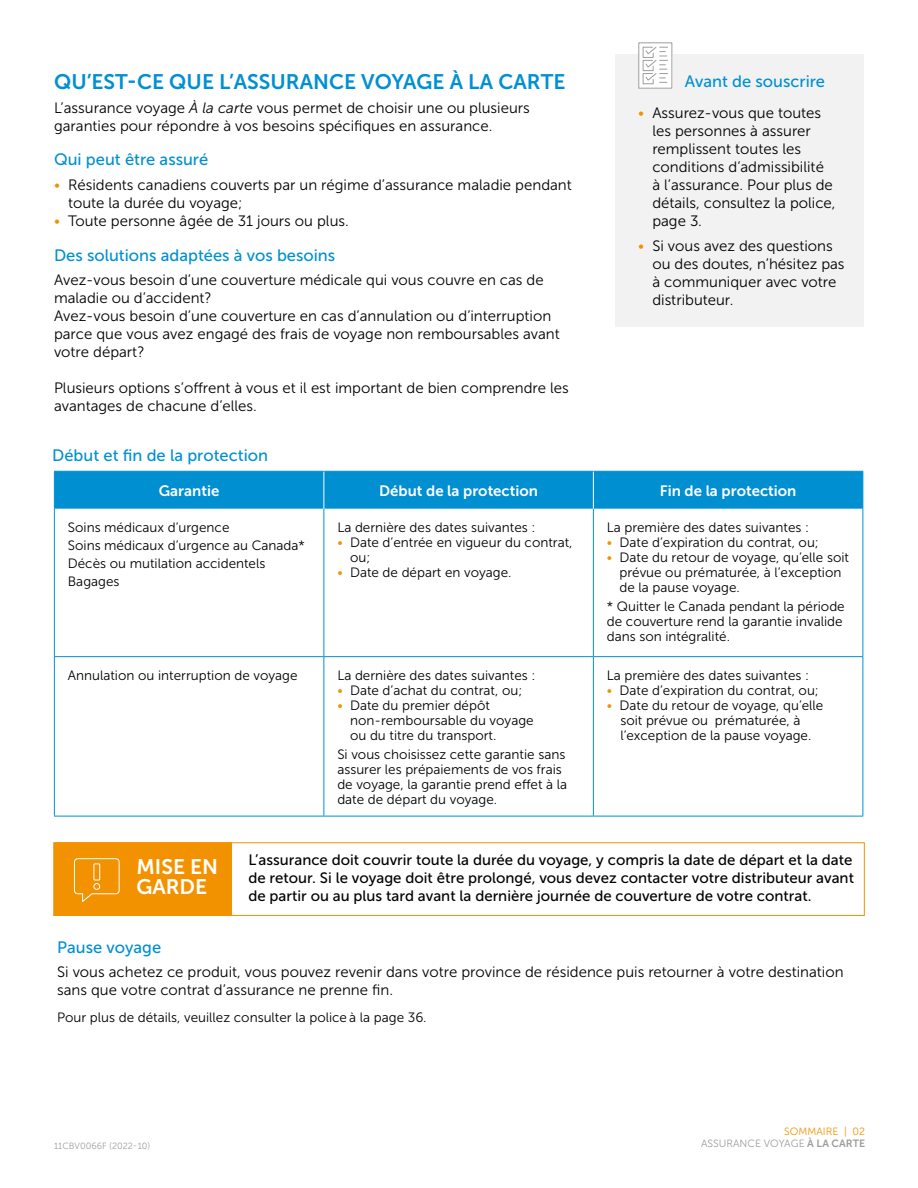
<style>
.page{position:relative;width:918px;height:1188px;background:#fff}
.page>*{position:absolute;margin:0;border:0;box-sizing:border-box;transform-origin:0 0}
.t1{font:21px "Museo Sans 700";color:#0090d2}
.t2{font:21px/19.5px "Museo Sans 700";color:#fff}
.t3{font:16.5px "Museo Sans 500";color:#0090d2}
.t4{font:15px/18px "Museo Sans 300";color:#000}
.t5{font:15px/18px "Museo Sans 500";color:#000;text-align:justify}
.t6{font:15px "Museo Sans 700";color:#fff}
.t7{font:13.5px/15px "Museo Sans 300";color:#000}
.t8{font:10.5px/12px "Museo Sans 300";color:#9d9d9c;text-align:right}
.t9{font:9px "Museo Sans 300";color:#9d9d9c}
.s1{font-style:italic}
.s2{color:#f39200}
.s3{font-family:"Museo Sans 700"}
</style>
<div class="page">
<div style="left:616px;top:54px;width:248px;height:272px;background:#f2f2f2"></div>
<div style="left:640px;top:44px;width:33px;height:45px;background:#fff"></div>
<div style="left:638px;top:42px;width:34px;height:47px;border:1px solid #9d9e9f"></div>
<svg style="left:642px;top:46px;width:26px;height:39px"></svg>
<div style="left:53px;top:842px;width:179px;height:74px;background:#f39200;border:1px solid #f39200"></div>
<div style="left:55px;top:842px;width:810px;height:74px;border:1px solid #f39200"></div>
<svg style="left:74px;top:858px;width:46px;height:44px"></svg>
<div style="left:93px;top:883px;width:7px;height:7px;border:1px solid #fff;border-radius:50%"></div>
<div style="left:93px;top:863px;width:7px;height:18px;border:1px solid #fff"></div>
<div style="left:55px;top:472px;width:807px;height:37px;background:#0090d2"></div>
<hr style="left:54px;top:471px;width:270px;height:1px;background:#0090d2">
<hr style="left:54px;top:472px;width:1px;height:37px;background:#0090d2">
<hr style="left:324px;top:471px;width:269px;height:1px;background:#0090d2">
<hr style="left:593px;top:471px;width:270px;height:1px;background:#0090d2">
<hr style="left:862px;top:472px;width:1px;height:37px;background:#0090d2">
<hr style="left:54px;top:509px;width:1px;height:147px;background:#0090d2">
<hr style="left:324px;top:509px;width:1px;height:147px;background:#0090d2">
<hr style="left:593px;top:509px;width:1px;height:147px;background:#0090d2">
<hr style="left:862px;top:509px;width:1px;height:147px;background:#0090d2">
<hr style="left:54px;top:656px;width:270px;height:1px;background:#0090d2">
<hr style="left:54px;top:657px;width:1px;height:159px;background:#0090d2">
<hr style="left:324px;top:656px;width:269px;height:1px;background:#0090d2">
<hr style="left:324px;top:657px;width:1px;height:159px;background:#0090d2">
<hr style="left:593px;top:656px;width:270px;height:1px;background:#0090d2">
<hr style="left:593px;top:657px;width:1px;height:159px;background:#0090d2">
<hr style="left:862px;top:657px;width:1px;height:159px;background:#0090d2">
<hr style="left:54px;top:816px;width:270px;height:1px;background:#0090d2">
<hr style="left:324px;top:816px;width:269px;height:1px;background:#0090d2">
<hr style="left:593px;top:816px;width:270px;height:1px;background:#0090d2">
<hr style="left:324px;top:472px;width:1px;height:37px;background:#fff">
<hr style="left:593px;top:472px;width:1px;height:37px;background:#fff">
<h1 class="t1" style="left:54px;top:70px;width:513px">QU’EST-CE QUE L’ASSURANCE VOYAGE À LA CARTE</h1>
<p class="t4" style="left:54px;top:99px;width:477px">L’assurance voyage <span class="s1">À la carte</span> vous permet de choisir une ou plusieurs garanties pour répondre à vos besoins spécifiques en assurance.</p>
<p class="t3" style="left:54px;top:151px;width:156px">Qui peut être assuré</p>
<p class="t4" style="left:68px;top:176px;width:505px;text-indent:-14px"><span class="s2">•</span> Résidents canadiens couverts par un régime d’assurance maladie pendant toute la durée du voyage;</p>
<p class="t4" style="left:54px;top:212px;width:296px"><span class="s2">•</span> Toute personne âgée de 31 jours ou plus.</p>
<p class="t3" style="left:54px;top:246px;width:283px">Des solutions adaptées à vos besoins</p>
<p class="t4" style="left:54px;top:271px;width:507px">Avez-vous besoin d’une couverture médicale qui vous couvre en cas de maladie ou d’accident?<br>Avez-vous besoin d’une couverture en cas d’annulation ou d’interruption parce que vous avez engagé des frais de voyage non remboursables avant votre départ?</p>
<p class="t4" style="left:54px;top:379px;width:516px">Plusieurs options s’offrent à vous et il est important de bien comprendre les avantages de chacune d’elles.</p>
<p class="t3" style="left:52px;top:446px;width:217px">Début et fin de la protection</p>
<p class="t3" style="left:685px;top:72px;width:142px">Avant de souscrire</p>
<p class="t4" style="left:652px;top:104px;width:185px;text-indent:-14px"><span class="s2">•</span> Assurez-vous que toutes les personnes à assurer remplissent toutes les conditions d’admissibilité<br>à l’assurance. Pour plus de détails, consultez la police, page 3.</p>
<p class="t4" style="left:652px;top:237px;width:194px;text-indent:-14px"><span class="s2">•</span> Si vous avez des questions ou des doutes, n’hésitez pas à communiquer avec votre distributeur.</p>
<p class="t6" style="left:159px;top:482px;width:62px">Garantie</p>
<p class="t6" style="left:379px;top:482px;width:160px">Début de la protection</p>
<p class="t6" style="left:660px;top:482px;width:138px">Fin de la protection</p>
<p class="t7" style="left:68px;top:519px;width:239px;line-height:18px">Soins médicaux d’urgence<br>Soins médicaux d’urgence au Canada*<br>Décès ou mutilation accidentels<br>Bagages</p>
<p class="t7" style="left:337px;top:520px;width:200px">La dernière des dates suivantes :</p>
<p class="t7" style="left:607px;top:520px;width:204px">La première des dates suivantes :</p>
<p class="t7" style="left:607px;top:535px;width:214px"><span class="s2">•</span> Date d’expiration du contrat, ou;</p>
<p class="t7" style="left:620px;top:550px;width:231px;text-indent:-13px"><span class="s2">•</span> Date du retour de voyage, qu’elle soit prévue ou prématurée, à l’exception de la pause voyage.</p>
<p class="t7" style="left:607px;top:599px;width:239px">* Quitter le Canada pendant la période de couverture rend la garantie invalide dans son intégralité.</p>
<p class="t7" style="left:350px;top:535px;width:224px;text-indent:-13px"><span class="s2">•</span> Date d’entrée en vigueur du contrat, ou;</p>
<p class="t7" style="left:337px;top:565px;width:176px"><span class="s2">•</span> Date de départ en voyage.</p>
<p class="t7" style="left:68px;top:668px;width:231px">Annulation ou interruption de voyage</p>
<p class="t7" style="left:337px;top:668px;width:200px">La dernière des dates suivantes :</p>
<p class="t7" style="left:337px;top:683px;width:186px"><span class="s2">•</span> Date d’achat du contrat, ou;</p>
<p class="t7" style="left:350px;top:698px;width:185px;text-indent:-13px"><span class="s2">•</span> Date du premier dépôt non-remboursable du voyage ou du titre du transport.</p>
<p class="t7" style="left:337px;top:747px;width:231px">Si vous choisissez cette garantie sans assurer les prépaiements de vos frais de voyage, la garantie prend effet à la date de départ du voyage.</p>
<p class="t7" style="left:607px;top:668px;width:204px">La première des dates suivantes :</p>
<p class="t7" style="left:607px;top:683px;width:214px"><span class="s2">•</span> Date d’expiration du contrat, ou;</p>
<p class="t7" style="left:620px;top:698px;width:205px;text-indent:-14px"><span class="s2">•</span> Date du retour de voyage, qu’elle soit prévue ou prématurée, à l’exception de la pause voyage.</p>
<h1 class="t2" style="left:136px;top:857px;width:83px">MISE EN<br>GARDE</h1>
<p class="t5" style="left:248px;top:851px;width:607px">L’assurance doit couvrir toute la durée du voyage, y compris la date de départ et la date de retour. Si le voyage doit être prolongé, vous devez contacter votre distributeur avant de partir ou au plus tard avant la dernière journée de couverture de votre contrat.</p>
<p class="t3" style="left:57px;top:939px;width:106px">Pause voyage</p>
<p class="t4" style="left:57px;top:963px;width:788px">Si vous achetez ce produit, vous pouvez revenir dans votre province de résidence puis retourner à votre destination sans que votre contrat d’assurance ne prenne fin.</p>
<p class="t7" style="left:57px;top:1010px;width:371px">Pour plus de détails, veuillez consulter la police à la page 36.</p>
<p class="t9" style="left:54px;top:1141px;width:98px">11CBV0066F (2022-10)</p>
<p class="t8" style="left:701px;top:1126px;width:166px"><span class="s2">SOMMAIRE | 02<br></span>ASSURANCE VOYAGE <span class="s3">À LA CARTE</span></p>
</div>
